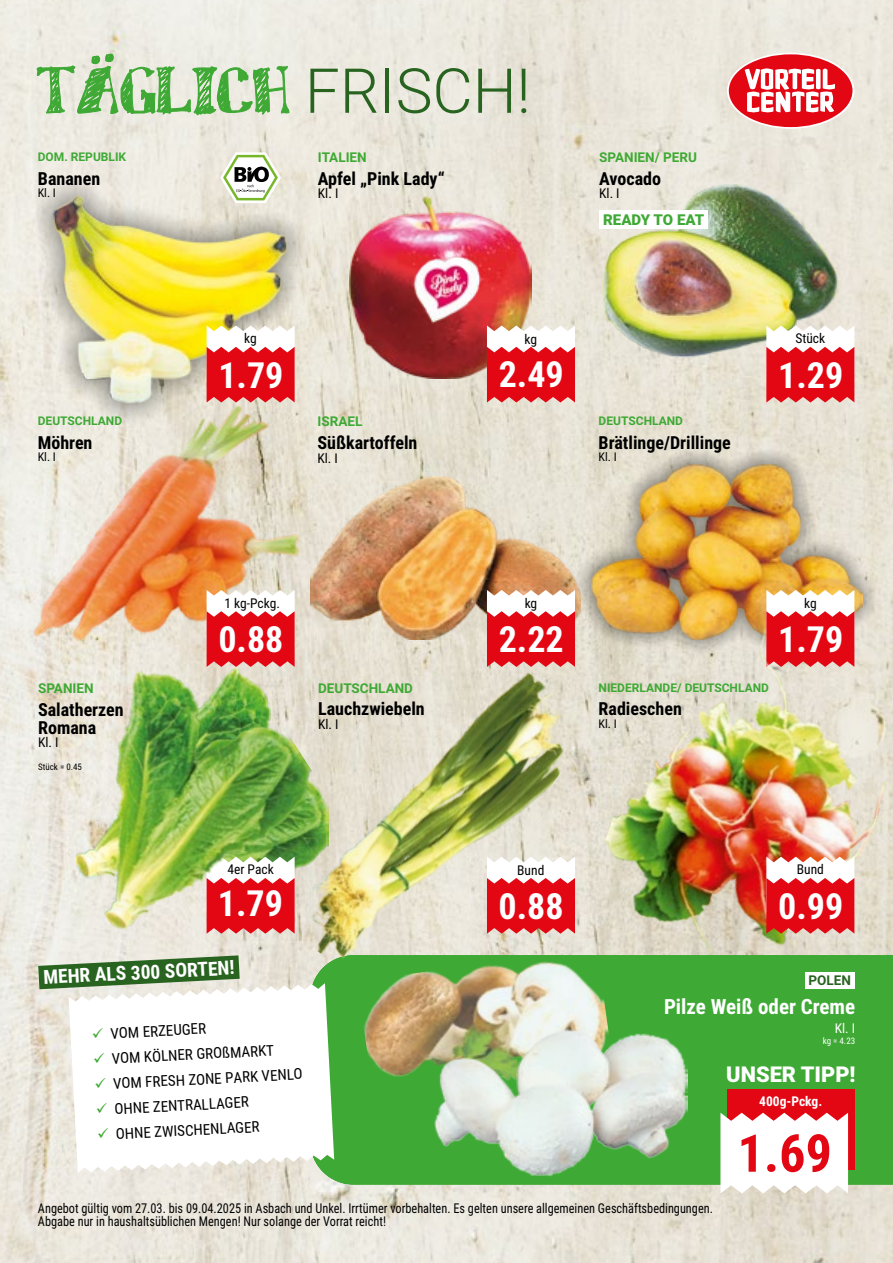
<style>
.page{position:relative;width:893px;height:1263px;background:#fff}
.page>*{position:absolute;margin:0;border:0;box-sizing:border-box;transform-origin:0 0}
.t1{font:62.1px "Sketchy";color:#3ea934}
.t2{font:700 52.2px "Roboto Condensed";color:#e30613}
.t3{font:42.6px "Sketchy";color:#3ea934}
.t4{font:700 36px "Roboto Condensed";color:#fff}
.t5{font:900 21.75px "Roboto";color:#fff}
.t6{font:700 21px "Roboto Condensed";color:#fff}
.t7{font:700 19.5px "Roboto Condensed";color:#fff}
.t8{font:700 18px/18.3px "Roboto Condensed";color:#000}
.t9{font:15px "Roboto Condensed";color:#000}
.t10{font:900 15px "Roboto";color:#3ea934}
.t11{font:13.5px/12.9px "Roboto Condensed";color:#000;scale:.91 1}
.t12{font:13.5px "Roboto Condensed";color:#000}
.t13{font:700 13.5px "Roboto";color:#3ea934}
.t14{font:700 13.5px "Roboto Condensed";color:#fff}
.t15{font:700 13.5px "Roboto";color:#286420}
.t16{font:13.5px "Roboto Condensed";color:#fff}
.t17{font:700 12px "Roboto";color:#3ea934}
.t18{font:12px "Roboto Condensed";color:#000}
.t19{font:9px "Roboto Condensed";color:#000}
.t20{font:9px "Roboto Condensed";color:#fff}
.s1{font-family:"Roboto";font-weight:300;color:#286420}
.s2{color:#3ea934}
</style>
<div class="page">
<img style="left:0;top:0;width:893px;height:1263px">
<svg style="left:727px;top:53px;width:127px;height:76px"></svg>
<div style="left:0;top:138px;width:336px;height:315px;background:#000;opacity:.49"></div>
<img style="left:27px;top:174px;width:272px;height:220px">
<svg style="left:207px;top:325px;width:88px;height:69px"></svg>
<div style="left:565px;top:438px;width:323px;height:227px;background:#000;opacity:.49"></div>
<img style="left:592px;top:464px;width:270px;height:138px">
<svg style="left:766px;top:590px;width:88px;height:12px"></svg>
<img style="left:0;top:394px;width:324px;height:280px">
<svg style="left:207px;top:590px;width:88px;height:32px"></svg>
<img style="left:4px;top:622px;width:330px;height:320px">
<img style="left:349px;top:195px;width:183px;height:183px">
<img style="left:395px;top:254px;width:103px;height:71px">
<svg style="left:444px;top:258px;width:29px;height:16px"></svg>
<svg style="left:487px;top:325px;width:88px;height:77px"></svg>
<img style="left:587px;top:172px;width:268px;height:206px">
<div style="left:599px;top:211px;width:108px;height:18px;background:#fff"></div>
<svg style="left:766px;top:325px;width:88px;height:77px"></svg>
<img style="left:310px;top:476px;width:271px;height:163px">
<svg style="left:487px;top:590px;width:88px;height:51px"></svg>
<img style="left:580px;top:602px;width:313px;height:353px">
<svg style="left:766px;top:857px;width:88px;height:77px"></svg>
<div style="left:310px;top:955px;width:583px;height:229px;background:#3ea934"></div>
<svg style="left:69px;top:983px;width:265px;height:190px"></svg>
<svg style="left:38px;top:955px;width:202px;height:34px;background:#668e5c"></svg>
<img style="left:357px;top:947px;width:256px;height:153px">
<img style="left:434px;top:1019px;width:253px;height:160px">
<div style="left:805px;top:972px;width:49px;height:16px;background:#fff"></div>
<div style="left:727px;top:1089px;width:127px;height:81px;background:#e30613"></div>
<svg style="left:720px;top:1113px;width:128px;height:80px"></svg>
<img style="left:284px;top:641px;width:313px;height:366px">
<svg style="left:220px;top:152px;width:61px;height:51px"></svg>
<h3 class="t3" style="left:92px;top:19px;width:27px">..</h3>
<h1 class="t1" style="left:37px;top:51px;width:495px">TAGLICH <span class="s1">FRISCH!</span></h1>
<p class="t17" style="left:38px;top:148px;width:90px">DOM. REPUBLIK</p>
<h3 class="t8" style="left:38px;top:168px;width:64px">Bananen</h3>
<p class="t18" style="left:38px;top:184px;width:20px">Kl. I</p>
<p class="t13" style="left:318px;top:148px;width:50px">ITALIEN</p>
<h3 class="t8" style="left:318px;top:169px;width:128px">Apfel „Pink Lady“</h3>
<p class="t12" style="left:318px;top:184px;width:22px">Kl. I</p>
<p class="t13" style="left:599px;top:148px;width:99px">SPANIEN/ PERU</p>
<h3 class="t8" style="left:599px;top:169px;width:63px">Avocado</h3>
<p class="t12" style="left:599px;top:184px;width:22px">Kl. I</p>
<p class="t10" style="left:603px;top:209px;width:103px">READY TO EAT</p>
<p class="t12" style="left:244px;top:329px;width:14px">kg</p>
<p class="t12" style="left:524px;top:330px;width:14px">kg</p>
<p class="t12" style="left:795px;top:329px;width:31px">Stück</p>
<h3 class="t4" style="left:218px;top:349px;width:67px">1.79</h3>
<h3 class="t4" style="left:499px;top:349px;width:67px">2.49</h3>
<h3 class="t4" style="left:778px;top:349px;width:67px">1.29</h3>
<p class="t17" style="left:38px;top:413px;width:86px">DEUTSCHLAND</p>
<h3 class="t8" style="left:38px;top:433px;width:56px">Möhren</h3>
<p class="t18" style="left:38px;top:449px;width:20px">Kl. I</p>
<p class="t13" style="left:317px;top:412px;width:46px">ISRAEL</p>
<h3 class="t8" style="left:317px;top:433px;width:101px">Süßkartoffeln</h3>
<p class="t12" style="left:317px;top:448px;width:22px">Kl. I</p>
<p class="t17" style="left:599px;top:413px;width:86px">DEUTSCHLAND</p>
<h3 class="t8" style="left:599px;top:433px;width:134px">Brätlinge/Drillinge</h3>
<p class="t18" style="left:599px;top:449px;width:20px">Kl. I</p>
<p class="t12" style="left:224px;top:593px;width:57px">1 kg-Pckg.</p>
<p class="t12" style="left:525px;top:593px;width:14px">kg</p>
<p class="t12" style="left:804px;top:593px;width:14px">kg</p>
<h3 class="t4" style="left:218px;top:614px;width:67px">0.88</h3>
<h3 class="t4" style="left:499px;top:614px;width:67px">2.22</h3>
<h3 class="t4" style="left:778px;top:614px;width:67px">1.79</h3>
<p class="t13" style="left:38px;top:679px;width:57px">SPANIEN</p>
<h3 class="t8" style="left:38px;top:699px;width:87px">Salatherzen<br>Romana</h3>
<p class="t12" style="left:38px;top:733px;width:22px">Kl. I</p>
<p class="t19" style="left:38px;top:760px;width:46px">Stück = 0.45</p>
<p class="t13" style="left:318px;top:678px;width:96px">DEUTSCHLAND</p>
<h3 class="t8" style="left:318px;top:699px;width:108px">Lauchzwiebeln</h3>
<p class="t12" style="left:318px;top:714px;width:22px">Kl. I</p>
<p class="t17" style="left:598px;top:679px;width:172px">NIEDERLANDE/ DEUTSCHLAND</p>
<h3 class="t8" style="left:598px;top:699px;width:85px">Radieschen</h3>
<p class="t18" style="left:598px;top:715px;width:20px">Kl. I</p>
<p class="t12" style="left:227px;top:860px;width:48px">4er Pack</p>
<p class="t12" style="left:517px;top:861px;width:29px">Bund</p>
<p class="t12" style="left:797px;top:860px;width:29px">Bund</p>
<h3 class="t4" style="left:218px;top:878px;width:67px">1.79</h3>
<h3 class="t4" style="left:498px;top:881px;width:67px">0.88</h3>
<h3 class="t4" style="left:778px;top:881px;width:67px">0.99</h3>
<h3 class="t7" style="left:43px;top:963px;width:193px;rotate:-3deg">MEHR ALS 300 SORTEN!</h3>
<p class="t15" style="left:809px;top:971px;width:44px">POLEN</p>
<p class="t9" style="left:91px;top:1024px;width:116px;rotate:-3deg"><span class="s2">✓</span> VOM ERZEUGER</p>
<p class="t9" style="left:93px;top:1049px;width:182px;rotate:-3deg"><span class="s2">✓</span> VOM KÖLNER GROßMARKT</p>
<p class="t9" style="left:94px;top:1074px;width:210px;rotate:-3deg"><span class="s2">✓</span> VOM FRESH ZONE PARK VENLO</p>
<p class="t9" style="left:95px;top:1099px;width:155px;rotate:-3deg"><span class="s2">✓</span> OHNE ZENTRALLAGER</p>
<p class="t9" style="left:97px;top:1124px;width:164px;rotate:-3deg"><span class="s2">✓</span> OHNE ZWISCHENLAGER</p>
<h3 class="t6" style="left:664px;top:992px;width:193px">Pilze Weiß oder Creme</h3>
<p class="t16" style="left:835px;top:1018px;width:22px">Kl. I</p>
<p class="t20" style="left:823px;top:1034px;width:34px">kg = 4.23</p>
<h3 class="t5" style="left:726px;top:1059px;width:131px">UNSER TIPP!</h3>
<p class="t14" style="left:759px;top:1092px;width:65px">400g-Pckg.</p>
<h2 class="t2" style="left:737px;top:1116px;width:96px">1.69</h2>
<p class="t11" style="left:38px;top:1201px;width:743px">Angebot gültig vom 27.03. bis 09.04.2025 in Asbach und Unkel. Irrtümer vorbehalten. Es gelten unsere allgemeinen Geschäftsbedingungen.<br>Abgabe nur in haushaltsüblichen Mengen! Nur solange der Vorrat reicht!</p>
</div>
